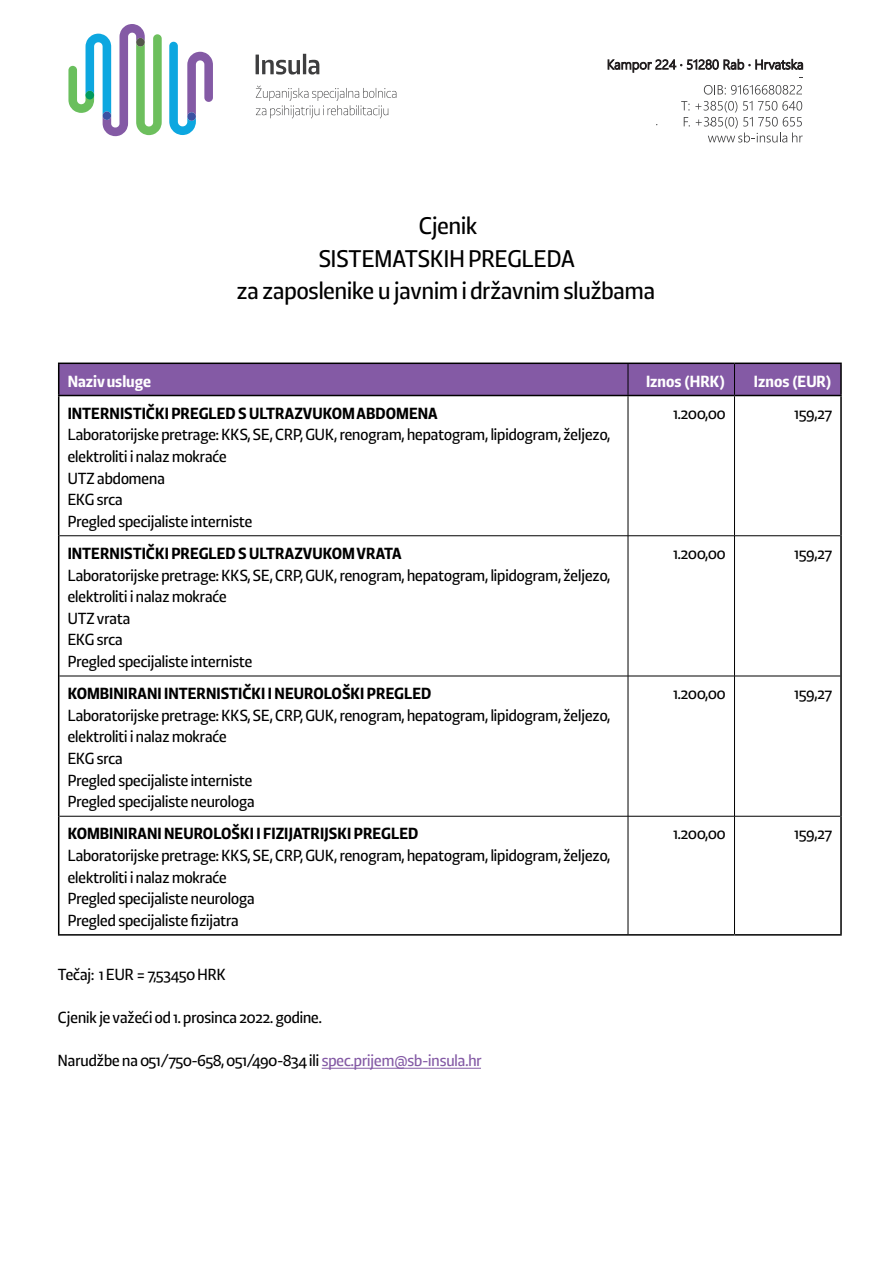
<style>
.page{position:relative;width:893px;height:1263px;background:#fff}
.page>*{position:absolute;margin:0;border:0;box-sizing:border-box;transform-origin:0 0}
.t1{font:27px "Zico Sans Cond Std";color:#000}
.t2{font:18px/21.6px "Zico Sans Cond Std";color:#000}
.t3{font:18px "Zico Sans Cond Std Bld";color:#000}
.t4{font:18px "Zico Sans Cond Std Bld";color:#fff}
.s1{color:#845aa5}
</style>
<div class="page">
<hr style="left:322px;top:1068px;width:159px;height:1px;background:#845aa5">
<div style="left:59px;top:364px;width:781px;height:31px;background:#845aa5"></div>
<hr style="left:58px;top:363px;width:570px;height:1px;background:#000">
<hr style="left:58px;top:364px;width:1px;height:31px;background:#000">
<hr style="left:734px;top:363px;width:108px;height:1px;background:#000">
<hr style="left:840px;top:364px;width:2px;height:31px;background:#000">
<hr style="left:58px;top:395px;width:570px;height:1px;background:#000">
<hr style="left:734px;top:395px;width:108px;height:1px;background:#000">
<hr style="left:628px;top:363px;width:106px;height:1px;background:#000">
<hr style="left:628px;top:395px;width:106px;height:1px;background:#000">
<hr style="left:628px;top:364px;width:1px;height:31px;background:#000">
<hr style="left:734px;top:364px;width:1px;height:31px;background:#000">
<hr style="left:58px;top:396px;width:1px;height:140px;background:#000">
<hr style="left:840px;top:396px;width:2px;height:140px;background:#000">
<hr style="left:58px;top:536px;width:1px;height:140px;background:#000">
<hr style="left:840px;top:536px;width:2px;height:140px;background:#000">
<hr style="left:58px;top:676px;width:1px;height:140px;background:#000">
<hr style="left:840px;top:676px;width:2px;height:140px;background:#000">
<hr style="left:58px;top:816px;width:1px;height:118px;background:#000">
<hr style="left:840px;top:816px;width:2px;height:118px;background:#000">
<hr style="left:58px;top:934px;width:570px;height:2px;background:#000">
<hr style="left:628px;top:934px;width:106px;height:2px;background:#000">
<hr style="left:734px;top:934px;width:108px;height:2px;background:#000">
<hr style="left:628px;top:396px;width:1px;height:140px;background:#000">
<hr style="left:734px;top:396px;width:1px;height:140px;background:#000">
<hr style="left:59px;top:535px;width:569px;height:1px;background:#000">
<hr style="left:628px;top:535px;width:106px;height:1px;background:#000">
<hr style="left:628px;top:536px;width:1px;height:140px;background:#000">
<hr style="left:734px;top:535px;width:106px;height:1px;background:#000">
<hr style="left:734px;top:536px;width:1px;height:140px;background:#000">
<hr style="left:59px;top:676px;width:569px;height:1px;background:#000">
<hr style="left:628px;top:676px;width:106px;height:1px;background:#000">
<hr style="left:628px;top:676px;width:1px;height:140px;background:#000">
<hr style="left:734px;top:676px;width:106px;height:1px;background:#000">
<hr style="left:734px;top:676px;width:1px;height:140px;background:#000">
<hr style="left:59px;top:816px;width:569px;height:1px;background:#000">
<hr style="left:628px;top:816px;width:106px;height:1px;background:#000">
<hr style="left:628px;top:816px;width:1px;height:118px;background:#000">
<hr style="left:734px;top:816px;width:106px;height:1px;background:#000">
<hr style="left:734px;top:816px;width:1px;height:118px;background:#000">
<svg style="left:256px;top:86px;width:140px;height:32px"></svg>
<svg style="left:256px;top:54px;width:63px;height:21px"></svg>
<svg style="left:68px;top:24px;width:94px;height:112px"></svg>
<div style="left:136px;top:38px;width:9px;height:9px;background:#53574a;border-radius:50%"></div>
<svg style="left:169px;top:42px;width:44px;height:93px"></svg>
<div style="left:187px;top:112px;width:9px;height:9px;background:#3b51a3;border-radius:4px"></div>
<svg style="left:704px;top:85px;width:98px;height:10px"></svg>
<svg style="left:681px;top:101px;width:122px;height:41px"></svg>
<svg style="left:608px;top:59px;width:195px;height:19px"></svg>
<p class="t1" style="left:419px;top:211px;width:60px">Cjenik</p>
<p class="t1" style="left:319px;top:243px;width:258px">SISTEMATSKIH PREGLEDA</p>
<p class="t1" style="left:237px;top:276px;width:420px">za zaposlenike u javnim i državnim službama</p>
<p class="t4" style="left:68px;top:371px;width:85px">Naziv usluge</p>
<p class="t4" style="left:646px;top:371px;width:81px">Iznos (HRK)</p>
<p class="t4" style="left:754px;top:371px;width:80px">Iznos (EUR)</p>
<p class="t3" style="left:68px;top:403px;width:371px">INTERNISTIČKI PREGLED S ULTRAZVUKOM ABDOMENA</p>
<p class="t2" style="left:68px;top:424px;width:544px">Laboratorijske pretrage: KKS, SE, CRP, GUK, renogram, hepatogram, lipidogram, željezo, elektroliti i nalaz mokraće</p>
<p class="t2" style="left:68px;top:467px;width:99px">UTZ abdomena</p>
<p class="t2" style="left:68px;top:489px;width:57px">EKG srca</p>
<p class="t2" style="left:68px;top:510px;width:186px">Pregled specijaliste interniste</p>
<p class="t2" style="left:673px;top:402px;width:53px">1.200,00</p>
<p class="t2" style="left:795px;top:402px;width:39px">159,27</p>
<p class="t3" style="left:68px;top:543px;width:336px">INTERNISTIČKI PREGLED S ULTRAZVUKOM VRATA</p>
<p class="t2" style="left:68px;top:564px;width:544px">Laboratorijske pretrage: KKS, SE, CRP, GUK, renogram, hepatogram, lipidogram, željezo, elektroliti i nalaz mokraće</p>
<p class="t2" style="left:68px;top:607px;width:64px">UTZ vrata</p>
<p class="t2" style="left:68px;top:629px;width:57px">EKG srca</p>
<p class="t2" style="left:68px;top:651px;width:186px">Pregled specijaliste interniste</p>
<p class="t3" style="left:68px;top:683px;width:365px">KOMBINIRANI INTERNISTIČKI I NEUROLOŠKI PREGLED</p>
<p class="t2" style="left:68px;top:704px;width:544px">Laboratorijske pretrage: KKS, SE, CRP, GUK, renogram, hepatogram, lipidogram, željezo, elektroliti i nalaz mokraće</p>
<p class="t2" style="left:68px;top:748px;width:57px">EKG srca</p>
<p class="t2" style="left:68px;top:769px;width:186px">Pregled specijaliste interniste</p>
<p class="t2" style="left:68px;top:791px;width:188px">Pregled specijaliste neurologa</p>
<p class="t3" style="left:68px;top:823px;width:352px">KOMBINIRANI NEUROLOŠKI I FIZIJATRIJSKI PREGLED</p>
<p class="t2" style="left:68px;top:845px;width:544px">Laboratorijske pretrage: KKS, SE, CRP, GUK, renogram, hepatogram, lipidogram, željezo, elektroliti i nalaz mokraće</p>
<p class="t2" style="left:68px;top:888px;width:188px">Pregled specijaliste neurologa</p>
<p class="t2" style="left:68px;top:910px;width:173px">Pregled specijaliste fizijatra</p>
<p class="t2" style="left:58px;top:964px;width:170px">Tečaj: 1 EUR = 7,53450 HRK</p>
<p class="t2" style="left:58px;top:1007px;width:265px">Cjenik je važeći od 1. prosinca 2022. godine.</p>
<p class="t2" style="left:58px;top:1050px;width:425px">Narudžbe na 051/750-658, 051/490-834 ili <span class="s1">spec.prijem@sb-insula.hr</span></p>
<p class="t2" style="left:673px;top:543px;width:53px">1.200,00</p>
<p class="t2" style="left:795px;top:543px;width:39px">159,27</p>
<p class="t2" style="left:673px;top:683px;width:53px">1.200,00</p>
<p class="t2" style="left:795px;top:683px;width:39px">159,27</p>
<p class="t2" style="left:673px;top:823px;width:53px">1.200,00</p>
<p class="t2" style="left:795px;top:823px;width:39px">159,27</p>
</div>
